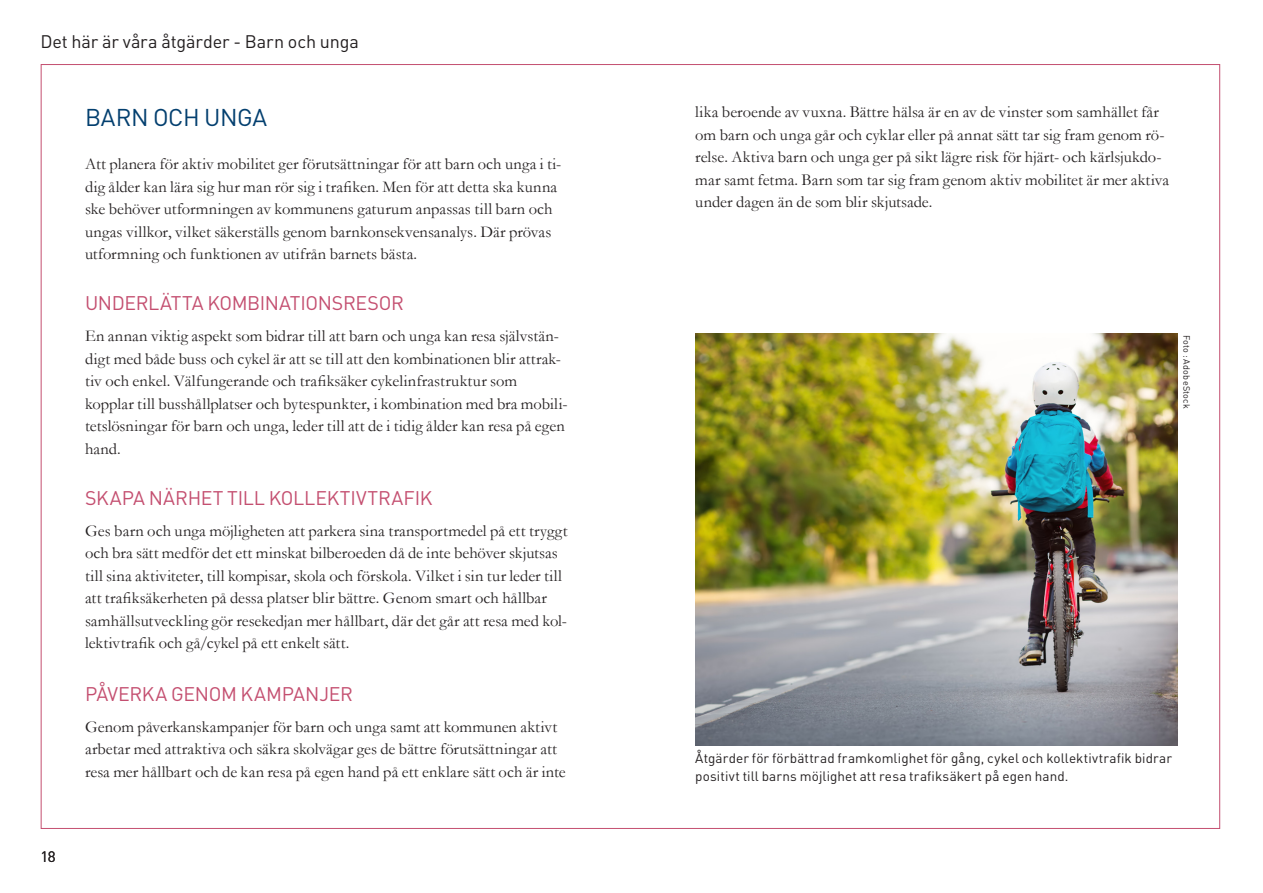
<style>
.page{position:relative;width:1263px;height:893px;background:#fff}
.page>*{position:absolute;margin:0;border:0;box-sizing:border-box;transform-origin:0 0}
.Kapitelrubrik_-_Blå{font:24px "DIN";letter-spacing:-.015em;color:#033f6f}
.Mellanrubrik_-_Rosa{font:19.5px "DIN";letter-spacing:-.015em;color:#c44f70}
.t1{font:18px "DIN";letter-spacing:-.005em;color:#231f20}
.Brödtext_-_P{font:16.5px/22.5px "Garamond";letter-spacing:.005em;color:#231f20}
.t2{font:15px "DIN";color:#231f20}
.Bildtext_-_P{font:13.5px/18px "DIN";letter-spacing:.01em;color:#231f20}
.Fotocaption_-_P{font:9px "DIN";letter-spacing:.025em;color:#231f20}
</style>
<div class="page">
<img style="left:695px;top:334px;width:483px;height:411px">
<p class="t1" style="left:40px;top:31px;width:320px">Det här är våra åtgärder - Barn och unga</p>
<p class="t2" style="left:40px;top:848px;width:17px">18</p>
<p class="Kapitelrubrik_-_Blå" style="left:85px;top:102px;width:184px">BARN OCH UNGA</p>
<p class="Brödtext_-_P" style="left:85px;top:152px;width:478px">Att planera för aktiv mobilitet ger förutsättningar för att barn och unga i ti&shy;dig ålder kan lära sig hur man rör sig i trafiken. Men för att detta ska kunna ske behöver utformningen av kommunens gaturum anpassas till barn och ungas villkor, vilket säkerställs genom barnkonsekvensanalys. Där prövas utformning och funktionen av utifrån barnets bästa.</p>
<p class="Mellanrubrik_-_Rosa" style="left:85px;top:291px;width:320px">UNDERLÄTTA KOMBINATIONSRESOR</p>
<p class="Brödtext_-_P" style="left:85px;top:324px;width:484px">En annan viktig aspekt som bidrar till att barn och unga kan resa självstän&shy;digt med både buss och cykel är att se till att den kombinationen blir attrak&shy;tiv och enkel. Välfungerande och trafiksäker cykelinfrastruktur som kopplar till busshållplatser och bytespunkter, i kombination med bra mobili&shy;tetslösningar för barn och unga, leder till att de i tidig ålder kan resa på egen hand.</p>
<p class="Mellanrubrik_-_Rosa" style="left:85px;top:486px;width:349px">SKAPA NÄRHET TILL KOLLEKTIVTRAFIK</p>
<p class="Brödtext_-_P" style="left:85px;top:519px;width:484px">Ges barn och unga möjligheten att parkera sina transportmedel på ett tryggt och bra sätt medför det ett minskat bilberoeden då de inte behöver skjutsas till sina aktiviteter, till kompisar, skola och förskola. Vilket i sin tur leder till att trafiksäkerheten på dessa platser blir bättre. Genom smart och hållbar samhällsutveckling gör resekedjan mer hållbart, där det går att resa med kol&shy;lektivtrafik och gå/cykel på ett enkelt sätt.</p>
<p class="Mellanrubrik_-_Rosa" style="left:85px;top:682px;width:269px">PÅVERKA GENOM KAMPANJER</p>
<p class="Brödtext_-_P" style="left:85px;top:715px;width:482px">Genom påverkanskampanjer för barn och unga samt att kommunen aktivt arbetar med attraktiva och säkra skolvägar ges de bättre förutsättningar att resa mer hållbart och de kan resa på egen hand på ett enklare sätt och är inte</p>
<p class="Brödtext_-_P" style="left:695px;top:100px;width:475px">lika beroende av vuxna. Bättre hälsa är en av de vinster som samhället får om barn och unga går och cyklar eller på annat sätt tar sig fram genom rö&shy;relse. Aktiva barn och unga ger på sikt lägre risk för hjärt- och kärlsjukdo&shy;mar samt fetma. Barn som tar sig fram genom aktiv mobilitet är mer aktiva under dagen än de som blir skjutsade.</p>
<p class="Fotocaption_-_P" style="left:1192px;top:335px;width:76px;rotate:90deg">Foto : AdobeStock</p>
<p class="Bildtext_-_P" style="left:695px;top:749px;width:478px">Åtgärder för förbättrad framkomlighet för gång, cykel och kollektivtrafik bidrar positivt till barns möjlighet att resa trafiksäkert på egen hand.</p>
</div>
